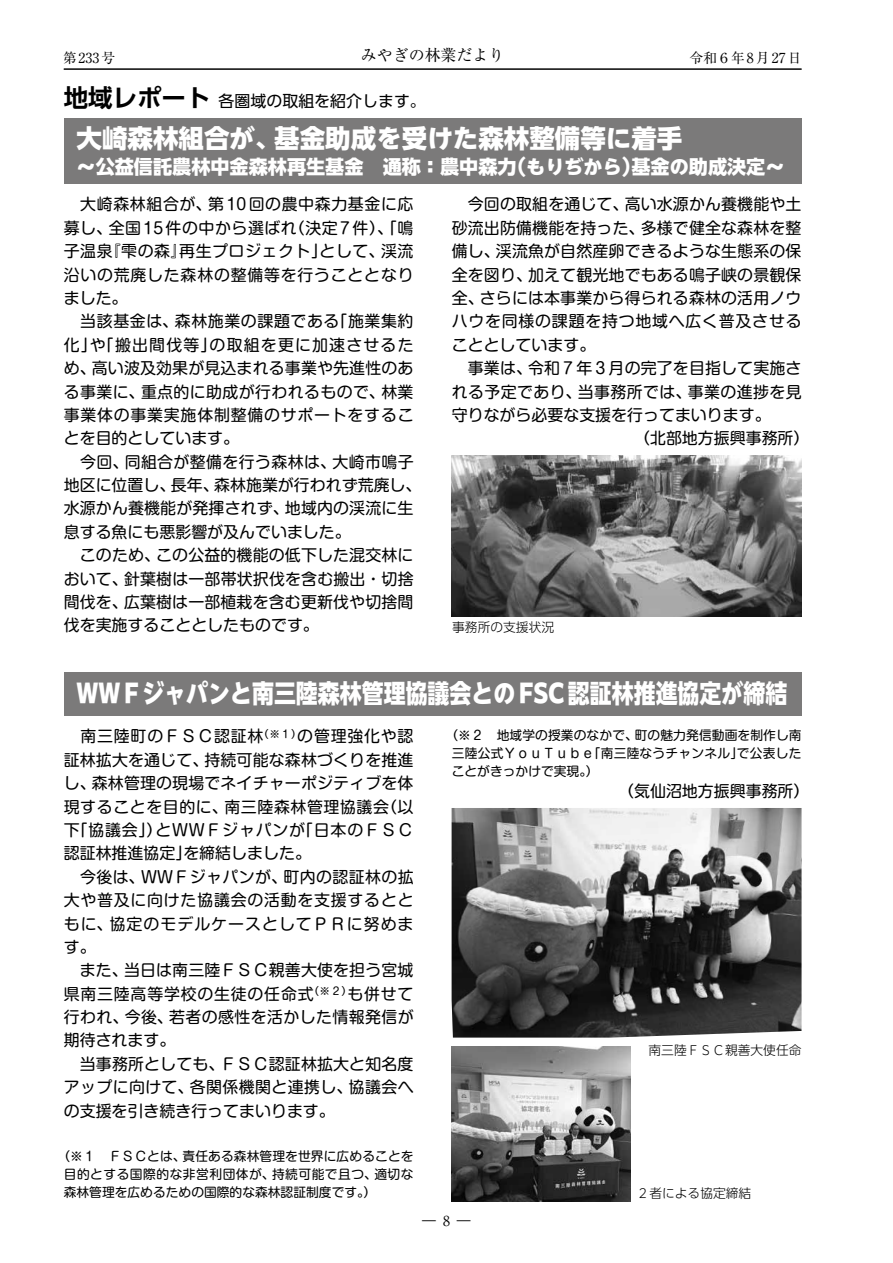
<style>
.page{position:relative;width:893px;height:1263px;background:#fff}
.page>*{position:absolute;margin:0;border:0;box-sizing:border-box;transform-origin:0 0}
.t1{font:800 25.5px "PUD Shin Go NT Pr 6 N";color:#fff;scale:.86 1}
.t2{font:800 25.5px "PUD Shin Go NT Pr 6 N";color:#fff}
.t3{font:700 24.45px "UD Shin Go Pr 6 N De";color:#000}
.t4{font:800 19.2px "PUD Shin Go NT Pr 6 N";color:#fff}
.t5{font:15.9px/23.4px "P Shin M Go Pr 6 N";letter-spacing:.01em;color:#000}
.t6{font:15.9px "P Shin M Go Pr 6 N";letter-spacing:.045em;color:#000}
.t7{font:15.9px/23.4px "P Shin M Go Pr 6 N";letter-spacing:.035em;color:#000}
.t8{font:15.9px "P Shin M Go Pr 6 N";letter-spacing:.04em;color:#000}
.t9{font:15.9px "P Shin M Go Pr 6 N";letter-spacing:.06em;color:#000}
.t10{font:15.9px "P Shin M Go Pr 6 N";letter-spacing:.05em;color:#000}
.t11{font:15.9px "PUD Shin Go Pr 6 N";color:#000}
.t12{font:15.9px "P Shin M Go Pr 6 N";letter-spacing:.07em;color:#000}
.t13{font:15.9px "P Ryumin Pr 6 N";color:#000}
.t14{font:13.8px "P Ryumin Pr 6 N";letter-spacing:.075em;color:#000}
.t15{font:12.75px/18.1px "P Shin M Go Pr 6 N";letter-spacing:.005em;color:#000}
.t16{font:300 12.75px "PUD Shin Go Pr 6 N";color:#000}
.t17{font:12.75px "P Shin M Go Pr 6 N";letter-spacing:.04em;color:#000}
.t18{font:10.65px "P Shin M Go Pr 6 N";color:#000}
</style>
<div class="page">
<hr style="left:64px;top:69px;width:737px;height:1px;background:#000">
<div style="left:64px;top:118px;width:737px;height:66px;background:#7b7a7a"></div>
<div style="left:64px;top:672px;width:737px;height:44px;background:#7b7a7a"></div>
<img style="left:451px;top:455px;width:350px;height:161px">
<img style="left:452px;top:808px;width:349px;height:229px">
<img style="left:452px;top:1046px;width:178px;height:155px">
<p class="t14" style="left:63px;top:47px;width:54px">第233号</p>
<p class="t13" style="left:361px;top:42px;width:145px">みやぎの林業だより</p>
<p class="t14" style="left:690px;top:47px;width:113px">令和６年８月27日</p>
<h2 class="t3" style="left:64px;top:78px;width:148px">地域レポート</h2>
<p class="t11" style="left:219px;top:92px;width:209px">各圏域の取組を紹介します。</p>
<h1 class="t2" style="left:77px;top:124px;width:206px">大崎森林組合が、</h1>
<h1 class="t2" style="left:274px;top:124px;width:410px">基金助成を受けた森林整備等に着手</h1>
<p class="t4" style="left:507px;top:156px;width:135px">（もりぢから）</p>
<p class="t4" style="left:631px;top:156px;width:155px">基金の助成決定~</p>
<p class="t4" style="left:77px;top:156px;width:442px">～公益信託農林中金森林再生基金　通称：農中森力</p>
<p class="t8" style="left:64px;top:191px;width:149px">　大崎森林組合が、</p>
<p class="t8" style="left:208px;top:191px;width:207px">第10回の農中森力基金に応</p>
<p class="t7" style="left:109px;top:215px;width:190px">全国15件の中から選ばれ</p>
<p class="t5" style="left:289px;top:215px;width:126px">（決定7件）、「鳴</p>
<p class="t5" style="left:64px;top:215px;width:50px">募し、</p>
<p class="t7" style="left:179px;top:239px;width:149px">再生プロジェクト」</p>
<p class="t5" style="left:64px;top:239px;width:50px">子温泉</p>
<p class="t6" style="left:64px;top:262px;width:351px">沿いの荒廃した森林の整備等を行うこととなり</p>
<p class="t5" style="left:64px;top:285px;width:65px">ました。</p>
<p class="t5" style="left:332px;top:309px;width:84px">「施業集約</p>
<p class="t5" style="left:105px;top:239px;width:83px">『雫の森』</p>
<p class="t5" style="left:381px;top:239px;width:34px">渓流</p>
<p class="t5" style="left:320px;top:239px;width:66px">として、</p>
<p class="t5" style="left:64px;top:309px;width:116px">　当該基金は、</p>
<p class="t7" style="left:175px;top:309px;width:166px">森林施業の課題である</p>
<p class="t5" style="left:92px;top:332px;width:323px;text-indent:-28px">化 「や」 搬出間伐等」<br>高い波及効果が見込まれる事業や先進性のあ</p>
<p class="t12" style="left:210px;top:332px;width:205px">の取組を更に加速させるた</p>
<p class="t5" style="left:64px;top:356px;width:33px">め、</p>
<p class="t5" style="left:141px;top:379px;width:245px">重点的に助成が行われるもので、</p>
<p class="t5" style="left:381px;top:379px;width:34px">林業</p>
<p class="t5" style="left:64px;top:379px;width:82px">る事業に、</p>
<p class="t6" style="left:64px;top:402px;width:351px">事業体の事業実施体制整備のサポートをするこ</p>
<p class="t5" style="left:64px;top:426px;width:177px">とを目的としています。</p>
<p class="t5" style="left:332px;top:449px;width:83px">大崎市鳴子</p>
<p class="t5" style="left:125px;top:449px;width:213px">同組合が整備を行う森林は、</p>
<p class="t5" style="left:64px;top:449px;width:66px">　今回、</p>
<p class="t5" style="left:214px;top:473px;width:209px">森林施業が行われず荒廃し、</p>
<p class="t5" style="left:64px;top:473px;width:113px">地区に位置し、</p>
<p class="t5" style="left:171px;top:473px;width:49px">長年、</p>
<p class="t5" style="left:64px;top:496px;width:226px">水源かん養機能が発揮されず、</p>
<p class="t5" style="left:64px;top:519px;width:289px">息する魚にも悪影響が及んでいました。</p>
<p class="t5" style="left:156px;top:543px;width:259px">この公益的機能の低下した混交林に</p>
<p class="t5" style="left:285px;top:496px;width:130px">地域内の渓流に生</p>
<p class="t5" style="left:124px;top:543px;width:291px;text-indent:-60px">　このため、<br>針葉樹は一部帯状択伐を含む搬出・切捨</p>
<p class="t5" style="left:124px;top:566px;width:291px;text-indent:-60px">おいて、<br>広葉樹は一部植栽を含む更新伐や切捨間</p>
<p class="t5" style="left:64px;top:590px;width:257px">間伐を、<br>伐を実施することとしたものです。</p>
<p class="t5" style="left:452px;top:192px;width:178px">　今回の取組を通じて、</p>
<p class="t5" style="left:625px;top:192px;width:178px">高い水源かん養機能や土</p>
<p class="t5" style="left:641px;top:215px;width:162px">多様で健全な森林を整</p>
<p class="t5" style="left:496px;top:215px;width:307px;text-indent:-44px">砂流出防備機能を持った、<br>渓流魚が自然産卵できるような生態系の保</p>
<p class="t5" style="left:452px;top:239px;width:49px">備し、</p>
<p class="t5" style="left:480px;top:262px;width:323px;text-indent:-28px">全を図り、<br>さらには本事業から得られる森林の活用ノウ</p>
<p class="t5" style="left:528px;top:262px;width:275px">加えて観光地でもある鳴子峡の景観保</p>
<p class="t5" style="left:452px;top:286px;width:33px">全、</p>
<p class="t6" style="left:452px;top:309px;width:351px">ハウを同様の課題を持つ地域へ広く普及させる</p>
<p class="t5" style="left:452px;top:332px;width:145px">こととしています。</p>
<p class="t5" style="left:528px;top:356px;width:275px">令和７年３月の完了を目指して実施さ</p>
<p class="t5" style="left:452px;top:356px;width:82px">　事業は、</p>
<p class="t5" style="left:578px;top:379px;width:115px">当事務所では、</p>
<p class="t5" style="left:688px;top:379px;width:115px">事業の進捗を見</p>
<p class="t5" style="left:452px;top:379px;width:131px">れる予定であり、</p>
<p class="t5" style="left:452px;top:402px;width:320px">守りながら必要な支援を行ってまいります。</p>
<p class="t5" style="left:634px;top:426px;width:177px">（北部地方振興事務所(</p>
<p class="t16" style="left:452px;top:617px;width:104px">事務所の支援状況</p>
<h1 class="t1" style="left:77px;top:680px;width:828px">ＷＷＦジャパンと南三陸森林管理協議会とのFSC 認証林推進協定が締結</h1>
<p class="t10" style="left:297px;top:723px;width:118px">の管理強化や認</p>
<p class="t5" style="left:204px;top:724px;width:211px;text-indent:-141px">　南三陸町のＦＳＣ認証林<br>持続可能な森林づくりを推進</p>
<p class="t18" style="left:258px;top:725px;width:45px">（※１）</p>
<p class="t5" style="left:92px;top:747px;width:323px;text-indent:-28px">証林拡大を通じて、<br>森林管理の現場でネイチャーポジティブを体</p>
<p class="t5" style="left:64px;top:771px;width:33px">し、</p>
<p class="t7" style="left:224px;top:794px;width:166px">南三陸森林管理協議会</p>
<p class="t5" style="left:381px;top:794px;width:34px">（以</p>
<p class="t7" style="left:64px;top:794px;width:166px">現することを目的に、</p>
<p class="t10" style="left:155px;top:817px;width:151px">とＷＷＦジャパンが</p>
<p class="t5" style="left:64px;top:817px;width:100px">「下協議会」）</p>
<p class="t5" style="left:297px;top:817px;width:118px">「日本のＦＳＣ</p>
<p class="t5" style="left:64px;top:841px;width:129px">認証林推進協定」</p>
<p class="t5" style="left:183px;top:841px;width:129px">を締結しました。</p>
<p class="t5" style="left:141px;top:864px;width:148px">ＷＷＦジャパンが、</p>
<p class="t5" style="left:64px;top:864px;width:82px">　今後は、</p>
<p class="t6" style="left:64px;top:887px;width:351px">大や普及に向けた協議会の活動を支援するとと</p>
<p class="t9" style="left:110px;top:911px;width:305px">協定のモデルケースとしてＰＲに努めま</p>
<p class="t5" style="left:283px;top:864px;width:132px">町内の認証林の拡</p>
<p class="t5" style="left:64px;top:911px;width:50px">もに、す。</p>
<p class="t5" style="left:124px;top:958px;width:291px">当日は南三陸ＦＳＣ親善大使を担う宮城</p>
<p class="t5" style="left:64px;top:958px;width:66px">　また、</p>
<p class="t7" style="left:169px;top:981px;width:246px;text-indent:-106px">県南三陸高等学校の生徒の任命式<br>若者の感性を活かした情報発信が</p>
<p class="t5" style="left:347px;top:981px;width:68px">も併せて</p>
<p class="t18" style="left:308px;top:983px;width:45px">（※２）</p>
<p class="t5" style="left:125px;top:1004px;width:50px">今後、</p>
<p class="t5" style="left:64px;top:1004px;width:113px">行われ、<br>期待されます。</p>
<p class="t5" style="left:64px;top:1051px;width:162px">　当事務所としても、</p>
<p class="t5" style="left:221px;top:1051px;width:194px">ＦＳＣ認証林拡大と知名度</p>
<p class="t5" style="left:64px;top:1075px;width:273px">アップに向けて、<br>の支援を引き続き行ってまいります。</p>
<p class="t15" style="left:182px;top:1146px;width:233px">責任ある森林管理を世界に広めることを</p>
<p class="t5" style="left:349px;top:1075px;width:66px">協議会へ</p>
<p class="t5" style="left:190px;top:1075px;width:164px">各関係機関と連携し、</p>
<p class="t15" style="left:57px;top:1146px;width:130px">（※１　ＦＳＣとは、</p>
<p class="t15" style="left:64px;top:1164px;width:314px">目的とする国際的な非営利団体が、<br>森林管理を広めるための国際的な森林認証制度です (。</p>
<p class="t15" style="left:374px;top:1164px;width:41px">適切な</p>
<p class="t17" style="left:272px;top:1163px;width:106px">持続可能で且つ、</p>
<p class="t15" style="left:445px;top:725px;width:194px">（※２　地域学の授業のなかで、</p>
<p class="t15" style="left:635px;top:725px;width:168px">町の魅力発信動画を制作し南</p>
<p class="t15" style="left:588px;top:743px;width:157px">「南三陸なうチャンネル」</p>
<p class="t15" style="left:737px;top:743px;width:66px">で公表した</p>
<p class="t15" style="left:452px;top:743px;width:148px">三陸公式ＹｏｕＴｕｂｅことがきっかけで実現 (。</p>
<p class="t5" style="left:618px;top:778px;width:193px">（気仙沼地方振興事務所(</p>
<p class="t16" style="left:648px;top:1040px;width:155px">南三陸ＦＳＣ親善大使任命</p>
<p class="t14" style="left:443px;top:1210px;width:29px">8 ―</p>
<p class="t14" style="left:422px;top:1210px;width:15px">―</p>
<p class="t16" style="left:637px;top:1183px;width:116px">２者による協定締結</p>
</div>
